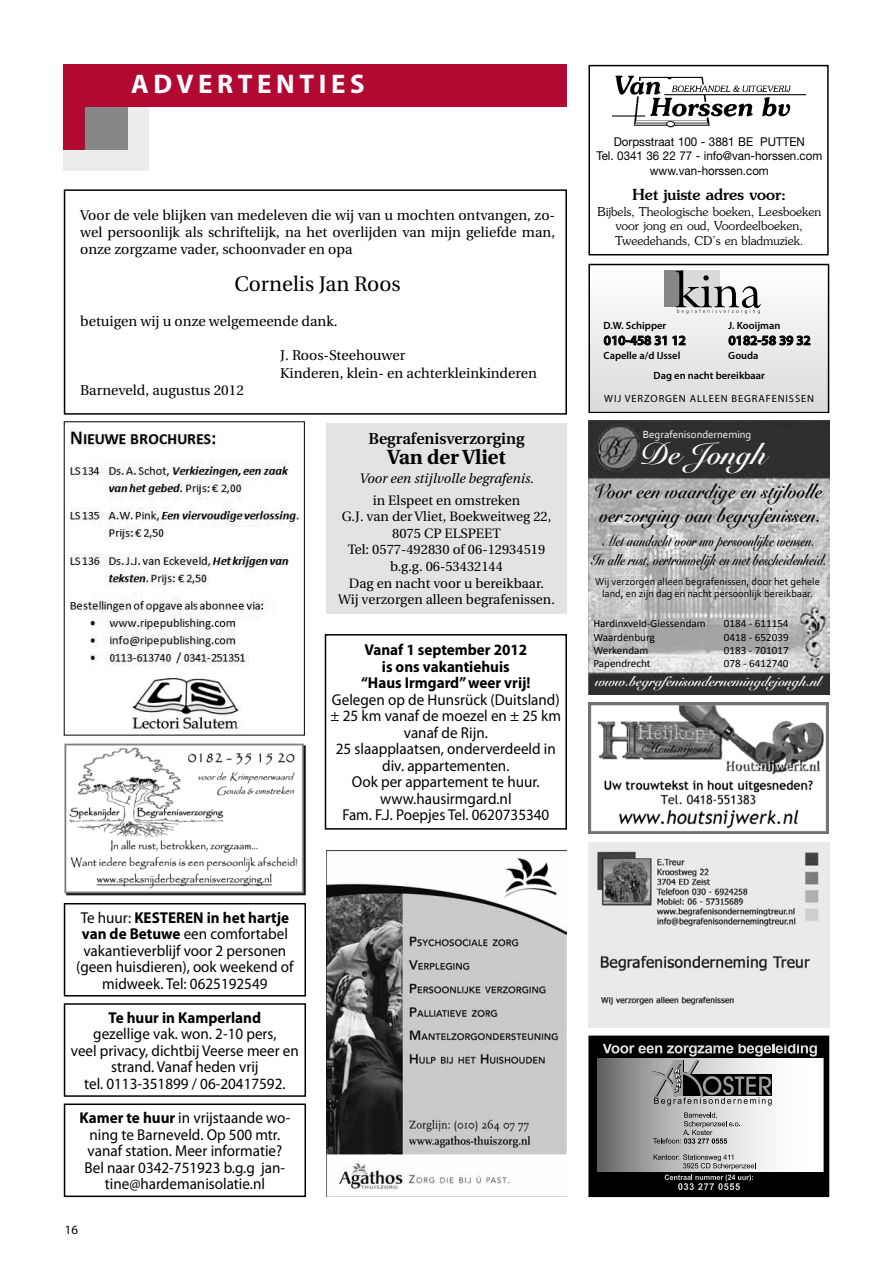
<style>
.page{position:relative;width:893px;height:1263px;background:#fff}
.page>*{position:absolute;margin:0;border:0;box-sizing:border-box;transform-origin:0 0}
.t1{font:30.15px "Snell Roundhand Bold Script";color:#fdfdfd}
.t2{font:700 27px "Myriad Pro";color:#fff}
.t3{font:21px "Utopia";color:#000}
.t4{font:20.55px/24.6px "Snell Roundhand Bold Script";color:#000;text-align:center;scale:.89 1}
.t5{font:700 20.4px "Utopia";color:#000}
.t6{font:600 15.9px "Utopia";color:#000}
.t7{font:15.75px/16.5px "Myriad Pro";color:#000;text-align:center;scale:.96 1}
.t8{font:700 15.75px/16.5px "Myriad Pro";color:#000;text-align:center;scale:.96 1}
.t9{font:15.6px/18.8px "Snell Roundhand Bold Script";color:#000;text-align:center;scale:.76 1}
.t10{font:15.3px "Souvenir Medium+TMGFQF";color:#000}
.t11{font:14.25px/17.1px "Utopia";color:#000;text-align:justify}
.t12{font:14.25px "Snell Roundhand Bold Script";color:#fff}
.t13{font:13.65px/16.6px "Utopia";color:#000;text-align:center}
.t14{font:italic 13.65px "Utopia";color:#000}
.t15{font:600 13.5px "Myriad Pro";letter-spacing:-.01em;color:#000}
.t16{font:12.75px "Myriad Pro";color:#000}
.t17{font:12.15px/14.7px "Souvenir Light+ESXFAZ";color:#000;text-align:center}
.t18{font:12.15px/14.7px "Helvetica Neue Roman+ARETDK";color:#000;text-align:center;scale:.95 1}
.t19{font:11.1px "Calibri";color:#000}
.t20{font:10.8px "Corbel";color:#fff}
.t21{font:10.5px/12.6px "Corbel";color:#000;text-align:center}
.t22{font:600 10.5px/20.1px "Myriad Pro";color:#000}
.t23{font:10.5px "Myriad Pro";color:#000}
.s1{font-weight:700}
</style>
<div class="page">
<div style="left:64px;top:64px;width:85px;height:107px;background:#ededed"></div>
<div style="left:64px;top:64px;width:64px;height:85px;background:#878787"></div>
<div style="left:64px;top:64px;width:21px;height:85px;background:#b20933"></div>
<div style="left:64px;top:64px;width:503px;height:43px;background:#b20933"></div>
<div style="left:325px;top:634px;width:242px;height:196px;border:2px solid #000"></div>
<div style="left:64px;top:903px;width:242px;height:93px;border:2px solid #000"></div>
<div style="left:64px;top:1103px;width:242px;height:94px;border:2px solid #000"></div>
<div style="left:64px;top:1003px;width:242px;height:94px;border:2px solid #000"></div>
<div style="left:589px;top:264px;width:239px;height:149px;background:linear-gradient(to bottom,#fff,#dadada)"></div>
<div style="left:664px;top:270px;width:19px;height:37px;background:#878787"></div>
<svg style="left:676px;top:270px;width:85px;height:44px"></svg>
<div style="left:588px;top:264px;width:241px;height:148px;border:1px solid #000"></div>
<svg style="left:604px;top:335px;width:82px;height:10px"></svg>
<svg style="left:728px;top:335px;width:82px;height:10px"></svg>
<img style="left:613px;top:75px;width:193px;height:52px">
<div style="left:588px;top:65px;width:241px;height:190px;border:1px solid #000"></div>
<img style="left:326px;top:850px;width:241px;height:347px">
<svg style="left:590px;top:1037px;width:237px;height:158px"></svg>
<div style="left:588px;top:1035px;width:241px;height:162px;border:1px solid #000"></div>
<img style="left:588px;top:842px;width:241px;height:185px">
<img style="left:588px;top:703px;width:240px;height:131px">
<div style="left:326px;top:423px;width:241px;height:191px;background:#e3e3e3"></div>
<div style="left:64px;top:189px;width:503px;height:226px;border:2px solid #000"></div>
<img style="left:70px;top:430px;width:231px;height:302px">
<img style="left:64px;top:743px;width:242px;height:153px">
<img style="left:588px;top:421px;width:241px;height:273px">
<h2 class="t2" style="left:131px;top:69px;width:22px">adve</h2>
<h2 class="t2" style="left:217px;top:69px;width:40px">rtentie</h2>
<h2 class="t2" style="left:350px;top:69px;width:16px">s</h2>
<p class="t11" style="left:80px;top:207px;width:476px">Voor de vele blijken van medeleven die wij van u mochten ontvangen, zo&shy;wel persoonlijk als schriftelijk, na het overlijden van mijn geliefde man, onze zorgzame vader, schoonvader en opa</p>
<h3 class="t3" style="left:235px;top:272px;width:168px">Cornelis Jan Roos</h3>
<p class="t11" style="left:80px;top:313px;width:259px">betuigen wij u onze welgemeende dank.</p>
<p class="t11" style="left:280px;top:347px;width:258px">J. Roos-Steehouwer<br>Kinderen, klein- en achterkleinkinderen</p>
<p class="t11" style="left:80px;top:381px;width:165px">Barneveld, augustus 2012</p>
<p class="t6" style="left:369px;top:430px;width:157px">Begrafenisverzorging</p>
<p class="t5" style="left:387px;top:445px;width:121px">Van der Vliet</p>
<p class="t14" style="left:360px;top:471px;width:176px">Voor een stijlvolle begrafenis.</p>
<p class="t13" style="left:338px;top:492px;width:218px">in Elspeet en omstreken<br>G.J. van der Vliet, Boekweitweg 22,<br>8075 CP ELSPEET<br>Tel: 0577-492830 of 06-12934519 b.g.g. 06-53432144<br>Dag en nacht voor u bereikbaar.<br>Wij verzorgen alleen begrafenissen.</p>
<p class="t8" style="left:361px;top:642px;width:178px">Vanaf 1 september 2012 is ons vakantiehuis “Haus Irmgard” weer vrij!</p>
<p class="t7" style="left:331px;top:691px;width:242px">Gelegen op de Hunsrück (Duitsland) ± 25 km vanaf de moezel en ± 25 km vanaf de Rijn.<br>25 slaapplaatsen, onderverdeeld in div. appartementen.<br>Ook per appartement te huur. www.hausirmgard.nl<br>Fam. F.J. Poepjes Tel. 0620735340</p>
<p class="t18" style="left:596px;top:134px;width:239px">Dorpsstraat 100 - 3881 BE PUTTEN<br>Tel. 0341 36 22 77 - info@van-horssen.com www.van-horssen.com</p>
<p class="t10" style="left:633px;top:185px;width:155px">Het juiste adres voor:</p>
<p class="t17" style="left:597px;top:204px;width:225px">Bijbels, Theologische boeken, Leesboeken voor jong en oud, Voordeelboeken,<br>Tweedehands, CD’s en bladmuziek.</p>
<p class="t22" style="left:604px;top:316px;width:64px">D.W. Schipper</p>
<p class="t22" style="left:728px;top:316px;width:54px">J. Kooijman</p>
<p class="t15" style="left:604px;top:333px;width:84px">010-458 31 12</p>
<p class="t15" style="left:728px;top:333px;width:84px">0182-58 39 32</p>
<p class="t22" style="left:604px;top:345px;width:78px">Capelle a/d IJssel</p>
<p class="t22" style="left:654px;top:345px;width:113px;text-indent:75px">Gouda<br>Dag en nacht bereikbaar</p>
<p class="t23" style="left:604px;top:392px;width:211px">WIJ VERZORGEN ALLEEN BEGRAFENISSEN</p>
<p class="t20" style="left:643px;top:428px;width:110px">Begrafenisonderneming</p>
<h1 class="t1" style="left:640px;top:435px;width:128px">De Jongh</h1>
<h3 class="t4" style="left:593px;top:479px;width:260px">Voor een waardige en stijlvolle verzorging van begrafenissen.</h3>
<p class="t9" style="left:592px;top:532px;width:311px">Met aandacht voor uw persoonlijke wensen.<br>In alle rust, vertrouwelijk en met bescheidenheid.</p>
<p class="t21" style="left:595px;top:574px;width:226px">Wij verzorgen alleen begrafenissen, door het gehele land, en zijn dag en nacht persoonlijk bereikbaar.</p>
<p class="t19" style="left:593px;top:616px;width:114px">Hardinxveld-Giessendam</p>
<p class="t19" style="left:724px;top:616px;width:66px">0184 - 611154</p>
<p class="t19" style="left:593px;top:630px;width:63px">Waardenburg</p>
<p class="t19" style="left:724px;top:630px;width:66px">0418 - 652039</p>
<p class="t19" style="left:593px;top:643px;width:56px">Werkendam</p>
<p class="t19" style="left:724px;top:643px;width:66px">0183 - 701017</p>
<p class="t19" style="left:593px;top:656px;width:59px">Papendrecht</p>
<p class="t19" style="left:724px;top:656px;width:66px">078 - 6412740</p>
<p class="t12" style="left:595px;top:673px;width:227px">www.begrafenisondernemingdejongh.nl</p>
<p class="t7" style="left:76px;top:909px;width:228px">Te huur: <span class="s1">KESTEREN in het hartje van de Betuwe</span> een comfortabel vakantieverblijf voor 2 personen (geen huisdieren), ook weekend of midweek. Tel: 0625192549</p>
<p class="t8" style="left:109px;top:1009px;width:160px">Te huur in Kamperland</p>
<p class="t7" style="left:71px;top:1026px;width:239px">gezellige vak. won. 2-10 pers,<br>veel privacy, dichtbij Veerse meer en strand. Vanaf heden vrij<br>tel. 0113-351899 / 06-20417592.</p>
<p class="t7" style="left:79px;top:1109px;width:221px"><span class="s1">Kamer te huur</span> in vrijstaande wo&shy;ning te Barneveld. Op 500 mtr. vanaf station. Meer informatie?<br>Bel naar 0342-751923 b.g.g jan&shy;tine@hardemanisolatie.nl</p>
<p class="t16" style="left:65px;top:1222px;width:15px">16</p>
</div>
